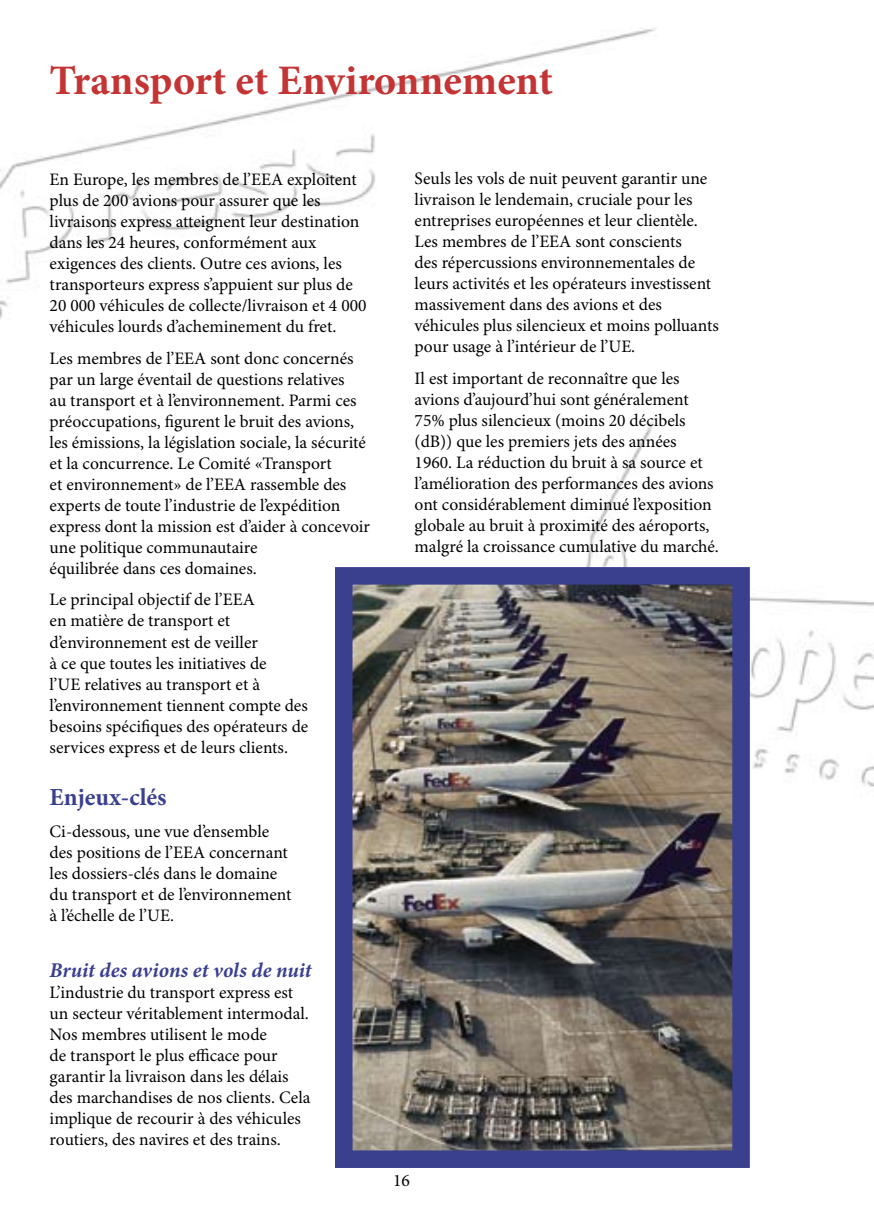
<style>
.page{position:relative;width:874px;height:1231px;background:#fff}
.page>*{position:absolute;margin:0;border:0;box-sizing:border-box;transform-origin:0 0}
.t1{font:700 42px "Minion Pro";color:#c43434}
.t2{font:700 24.5px "Minion Pro";color:#3a3f8e}
.t3{font:italic 700 21px "Minion Pro";letter-spacing:.005em;color:#3a3f8e}
.t4{font:17.5px/21px "Minion Pro";color:#000}
</style>
<div class="page">
<img style="left:0;top:28px;width:873px;height:1140px">
<img style="left:354px;top:586px;width:376px;height:562px">
<div style="left:335px;top:567px;width:414px;height:600px;border:18px solid #3a3f8e"></div>
<h1 class="t1" style="left:50px;top:55px;width:505px">Transport et Environnement</h1>
<p class="t4" style="left:50px;top:170px;width:318px">En Europe, les membres de l’EEA exploitent plus de 200 avions pour assurer que les livraisons express atteignent leur destination dans les 24 heures, conformément aux exigences des clients. Outre ces avions, les transporteurs express s’appuient sur plus de 20 000 véhicules de collecte/livraison et 4 000 véhicules lourds d’acheminement du fret.</p>
<p class="t4" style="left:50px;top:348px;width:322px">Les membres de l’EEA sont donc concernés par un large éventail de questions relatives<br>au transport et à l’environnement. Parmi ces préoccupations, figurent le bruit des avions, les émissions, la législation sociale, la sécurité et la concurrence. Le Comité «Transport<br>et environnement» de l’EEA rassemble des experts de toute l’industrie de l’expédition express dont la mission est d’aider à concevoir une politique communautaire<br>équilibrée dans ces domaines.</p>
<p class="t4" style="left:50px;top:590px;width:260px">Le principal objectif de l’EEA<br>en matière de transport et d’environnement est de veiller<br>à ce que toutes les initiatives de<br>l’UE relatives au transport et à l’environnement tiennent compte des besoins spécifiques des opérateurs de services express et de leurs clients.</p>
<h2 class="t2" style="left:50px;top:782px;width:118px">Enjeux-clés</h2>
<p class="t4" style="left:50px;top:821px;width:243px">Ci-dessous, une vue d’ensemble des positions de l’EEA concernant les dossiers-clés dans le domaine du transport et de l’environnement à l’échelle de l’UE.</p>
<p class="t3" style="left:50px;top:957px;width:263px">Bruit des avions et vols de nuit</p>
<p class="t4" style="left:50px;top:982px;width:262px">L’industrie du transport express est un secteur véritablement intermodal.<br>Nos membres utilisent le mode<br>de transport le plus efficace pour garantir la livraison dans les délais des marchandises de nos clients. Cela implique de recourir à des véhicules routiers, des navires et des trains.</p>
<p class="t4" style="left:414px;top:168px;width:305px">Seuls les vols de nuit peuvent garantir une livraison le lendemain, cruciale pour les entreprises européennes et leur clientèle.<br>Les membres de l’EEA sont conscients<br>des répercussions environnementales de leurs activités et les opérateurs investissent massivement dans des avions et des véhicules plus silencieux et moins polluants pour usage à l’intérieur de l’UE.</p>
<p class="t4" style="left:414px;top:368px;width:305px">Il est important de reconnaître que les avions d’aujourd’hui sont généralement 75% plus silencieux (moins 20 décibels (dB)) que les premiers jets des années<br>1960. La réduction du bruit à sa source et l’amélioration des performances des avions ont considérablement diminué l’exposition globale au bruit à proximité des aéroports, malgré la croissance cumulative du marché.</p>
<p class="t4" style="left:393px;top:1170px;width:18px">16</p>
</div>
